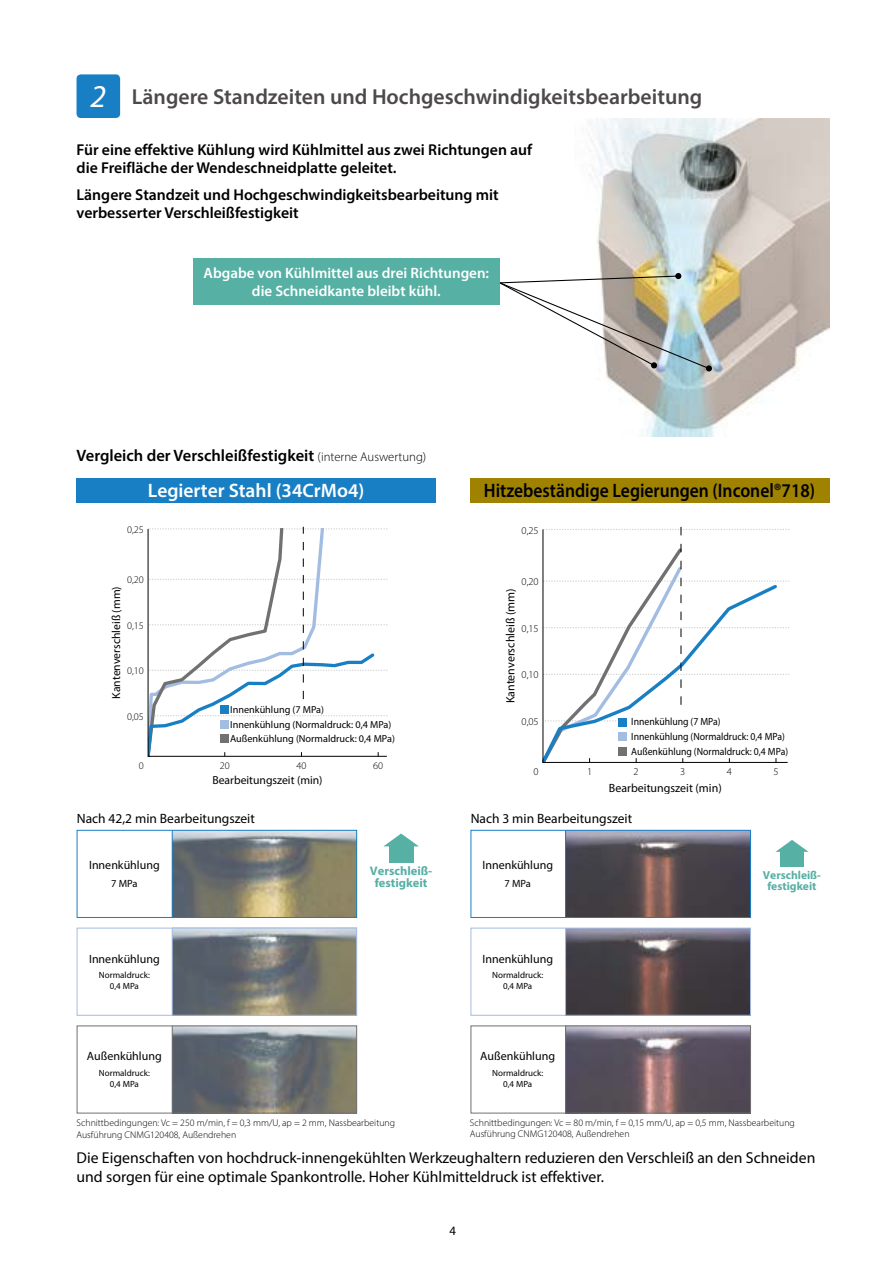
<style>
.page{position:relative;width:893px;height:1263px;background:#fff}
.page>*{position:absolute;margin:0;border:0;box-sizing:border-box;transform-origin:0 0}
.t1{font:italic 31.95px "Myriad Pro";color:#fff}
.t2{font:600 21.75px "Myriad Pro";color:#4d4949}
.t3{font:600 19.5px "Myriad Pro";color:#000;scale:.9 1}
.t4{font:600 19.5px "Myriad Pro";color:#fff}
.t5{font:600 16.5px "Myriad Pro";color:#000}
.t6{font:600 15.75px/18px "Myriad Pro";color:#000}
.t7{font:15.75px/19.5px "Myriad Pro";color:#000}
.t8{font:600 15px/18px "Myriad Pro";color:#fff;text-align:center}
.t9{font:13.5px "Myriad Pro";color:#000}
.t10{font:12.75px "Myriad Pro";color:#000}
.t11{font:700 12.45px/11.4px "Myriad Pro";color:#56b0a4;text-align:center}
.t12{font:12px "Myriad Pro";color:#000}
.t13{font:11.7px "Myriad Pro";color:#000}
.t14{font:700 11.55px/10.6px "Myriad Pro";color:#56b0a4;text-align:center}
.t15{font:10.5px/15px "Myriad Pro";color:#000;scale:.93 1}
.t16{font:300 10.5px "Myriad Pro";color:#000}
.t17{font:10.5px "Myriad Pro";color:#000}
.t18{font:10.2px/15px "Myriad Pro";color:#000}
.t19{font:300 10.2px "Myriad Pro";color:#000}
.t20{font:300 9.75px/11.2px "Myriad Pro";color:#000}
.t21{font:9px/10.5px "Myriad Pro";color:#000;text-align:center}
.s1{font-weight:300;font-size:12.75px}
</style>
<div class="page">
<img style="left:589px;top:118px;width:240px;height:319px">
<div style="left:77px;top:74px;width:43px;height:44px;background:#197fc4;border-radius:4px"></div>
<div style="left:77px;top:478px;width:359px;height:25px;background:#197fc4"></div>
<div style="left:470px;top:478px;width:359px;height:25px;background:#9e8200"></div>
<svg style="left:148px;top:527px;width:239px;height:229px"></svg>
<svg style="left:543px;top:527px;width:246px;height:235px"></svg>
<img style="left:500px;top:273px;width:212px;height:99px">
<div style="left:780px;top:850px;width:23px;height:17px;background:#56b0a4"></div>
<svg style="left:775px;top:840px;width:34px;height:12px"></svg>
<div style="left:389px;top:844px;width:24px;height:19px;background:#56b0a4"></div>
<svg style="left:384px;top:833px;width:34px;height:13px"></svg>
<div style="left:193px;top:258px;width:307px;height:47px;background:#56b0a4"></div>
<img style="left:173px;top:832px;width:182px;height:84px">
<div style="left:77px;top:830px;width:280px;height:88px;border:1px solid #197fc4"></div>
<hr style="left:172px;top:830px;width:1px;height:87px;background:#197fc4">
<img style="left:566px;top:832px;width:183px;height:84px">
<div style="left:471px;top:830px;width:280px;height:88px;border:1px solid #197fc4"></div>
<hr style="left:565px;top:830px;width:1px;height:87px;background:#197fc4">
<img style="left:173px;top:930px;width:182px;height:83px">
<div style="left:77px;top:928px;width:280px;height:87px;border:1px solid #a3bce2"></div>
<hr style="left:172px;top:928px;width:1px;height:87px;background:#a3bce2">
<img style="left:566px;top:930px;width:183px;height:83px">
<div style="left:471px;top:928px;width:280px;height:87px;border:1px solid #a3bce2"></div>
<hr style="left:565px;top:928px;width:1px;height:87px;background:#a3bce2">
<img style="left:173px;top:1028px;width:182px;height:83px">
<div style="left:77px;top:1026px;width:280px;height:87px;border:1px solid #727171"></div>
<hr style="left:172px;top:1026px;width:1px;height:87px;background:#727171">
<img style="left:566px;top:1028px;width:183px;height:83px">
<div style="left:471px;top:1026px;width:280px;height:87px;border:1px solid #727171"></div>
<hr style="left:565px;top:1026px;width:1px;height:87px;background:#727171">
<h1 class="t1" style="left:90px;top:76px;width:17px">2</h1>
<h2 class="t2" style="left:132px;top:82px;width:572px">Längere Standzeiten und Hochgeschwindigkeitsbearbeitung</h2>
<h3 class="t6" style="left:77px;top:141px;width:457px">Für eine effektive Kühlung wird Kühlmittel aus zwei Richtungen auf die Freifläche der Wendeschneidplatte geleitet.</h3>
<h3 class="t6" style="left:77px;top:185px;width:424px">Längere Standzeit und Hochgeschwindigkeitsbearbeitung mit verbesserter Verschleißfestigkeit</h3>
<h3 class="t8" style="left:204px;top:263px;width:287px">Abgabe von Kühlmittel aus drei Richtungen: die Schneidkante bleibt kühl.</h3>
<h3 class="t5" style="left:77px;top:445px;width:351px">Vergleich der Verschleißfestigkeit <span class="s1">(interne Auswertung)</span></h3>
<h3 class="t4" style="left:148px;top:478px;width:218px">Legierter Stahl (34CrMo4)</h3>
<h3 class="t3" style="left:484px;top:478px;width:370px">Hitzebeständige Legierungen (Inconel®718)</h3>
<p class="t19" style="left:127px;top:524px;width:18px">0,25</p>
<p class="t19" style="left:127px;top:574px;width:18px">0,20</p>
<p class="t13" style="left:109px;top:699px;width:114px;rotate:-90deg">Kantenverschleiß (mm)</p>
<p class="t19" style="left:127px;top:619px;width:18px">0,15</p>
<p class="t19" style="left:127px;top:665px;width:18px">0,10</p>
<p class="t19" style="left:127px;top:710px;width:18px">0,05</p>
<p class="t18" style="left:230px;top:701px;width:163px">Innenkühlung (7 MPa)<br>Innenkühlung (Normaldruck: 0,4 MPa)</p>
<p class="t18" style="left:230px;top:731px;width:166px">Außenkühlung (Normaldruck: 0,4 MPa)</p>
<p class="t19" style="left:139px;top:759px;width:6px">0</p>
<p class="t19" style="left:220px;top:759px;width:11px">20</p>
<p class="t19" style="left:296px;top:759px;width:11px">40</p>
<p class="t19" style="left:373px;top:759px;width:11px">60</p>
<p class="t13" style="left:212px;top:773px;width:112px">Bearbeitungszeit (min)</p>
<p class="t16" style="left:522px;top:524px;width:19px">0,25</p>
<p class="t16" style="left:522px;top:575px;width:19px">0,20</p>
<p class="t12" style="left:503px;top:703px;width:117px;rotate:-90deg">Kantenverschleiß (mm)</p>
<p class="t16" style="left:522px;top:622px;width:19px">0,15</p>
<p class="t16" style="left:522px;top:668px;width:19px">0,10</p>
<p class="t16" style="left:522px;top:715px;width:19px">0,05</p>
<p class="t15" style="left:631px;top:714px;width:167px">Innenkühlung (7 MPa)<br>Innenkühlung (Normaldruck: 0,4 MPa)</p>
<p class="t15" style="left:631px;top:744px;width:170px">Außenkühlung (Normaldruck: 0,4 MPa)</p>
<p class="t16" style="left:534px;top:765px;width:7px">0</p>
<p class="t16" style="left:587px;top:765px;width:7px">1</p>
<p class="t16" style="left:634px;top:765px;width:7px">2</p>
<p class="t16" style="left:680px;top:765px;width:7px">3</p>
<p class="t16" style="left:727px;top:765px;width:7px">4</p>
<p class="t16" style="left:773px;top:765px;width:7px">5</p>
<p class="t12" style="left:609px;top:780px;width:114px">Bearbeitungszeit (min)</p>
<h3 class="t9" style="left:77px;top:810px;width:180px">Nach 42,2 min Bearbeitungszeit</h3>
<h3 class="t9" style="left:471px;top:810px;width:163px">Nach 3 min Bearbeitungszeit</h3>
<p class="t12" style="left:89px;top:857px;width:72px">Innenkühlung</p>
<p class="t17" style="left:111px;top:877px;width:28px">7 MPa</p>
<p class="t11" style="left:370px;top:865px;width:64px">Verschleiß&shy;festigkeit</p>
<p class="t12" style="left:482px;top:857px;width:72px">Innenkühlung</p>
<p class="t17" style="left:504px;top:877px;width:28px">7 MPa</p>
<p class="t12" style="left:89px;top:951px;width:72px">Innenkühlung</p>
<p class="t21" style="left:99px;top:970px;width:52px">Normaldruck:<br>0,4 MPa</p>
<p class="t12" style="left:482px;top:951px;width:72px">Innenkühlung</p>
<p class="t21" style="left:492px;top:970px;width:52px">Normaldruck:<br>0,4 MPa</p>
<p class="t12" style="left:87px;top:1049px;width:76px">Außenkühlung</p>
<p class="t21" style="left:99px;top:1068px;width:52px">Normaldruck:<br>0,4 MPa</p>
<p class="t12" style="left:480px;top:1049px;width:76px">Außenkühlung</p>
<p class="t21" style="left:492px;top:1068px;width:52px">Normaldruck:<br>0,4 MPa</p>
<p class="t14" style="left:763px;top:869px;width:60px">Verschleiß&shy;festigkeit</p>
<p class="t20" style="left:77px;top:1117px;width:320px">Schnittbedingungen: Vc = 250 m/min, f = 0,3 mm/U, ap = 2 mm, Nassbearbeitung<br>Ausführung CNMG120408, Außendrehen</p>
<p class="t20" style="left:470px;top:1117px;width:326px">Schnittbedingungen: Vc = 80 m/min, f = 0,15 mm/U, ap = 0,5 mm, Nassbearbeitung<br>Ausführung CNMG120408, Außendrehen</p>
<h3 class="t7" style="left:77px;top:1148px;width:740px">Die Eigenschaften von hochdruck-innengekühlten Werkzeughaltern reduzieren den Verschleiß an den Schneiden und sorgen für eine optimale Spankontrolle. Hoher Kühlmitteldruck ist effektiver.</h3>
<h3 class="t10" style="left:450px;top:1223px;width:8px">4</h3>
</div>
